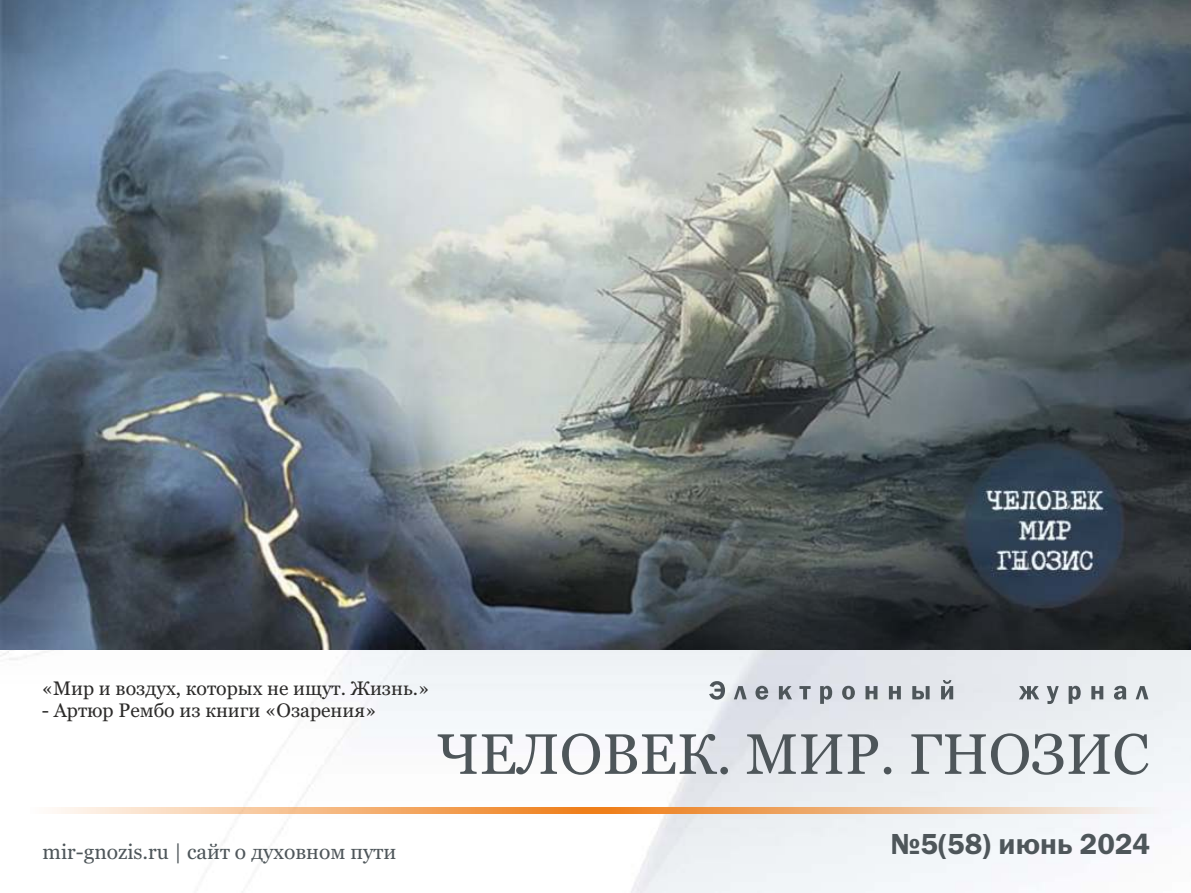
<style>
.page{position:relative;width:1191px;height:893px;background:#fff}
.page>*{position:absolute;margin:0;border:0;box-sizing:border-box;transform-origin:0 0}
.t1{font:600 30px "Franklin Gothic";color:#4e565a}
.t2{font:21px "Georgia";color:#4e565a}
.t3{font:19.5px "Georgia";color:#2b2a29}
</style>
<div class="page">
<img style="left:0;top:649px;width:1191px;height:244px">
<img style="left:0;top:0;width:1191px;height:649px">
<svg style="left:437px;top:733px;width:711px;height:42px"></svg>
<svg style="left:709px;top:680px;width:439px;height:24px;background:#c7cbd0"></svg>
<svg style="left:30px;top:807px;width:565px;height:7px;background:#f6bc89"></svg>
<svg style="left:595px;top:807px;width:566px;height:7px;background:#eeb784"></svg>
<p class="t3" style="left:42px;top:680px;width:389px">«Мир и воздух, которых не ищут. Жизнь.»</p>
<p class="t3" style="left:42px;top:702px;width:336px">- Артюр Рембо из книги «Озарения»</p>
<p class="t2" style="left:43px;top:843px;width:355px">mir-gnozis.ru | сайт о духовном пути</p>
<h1 class="t1" style="left:890px;top:833px;width:261px">№5(58) июнь 2024</h1>
</div>
